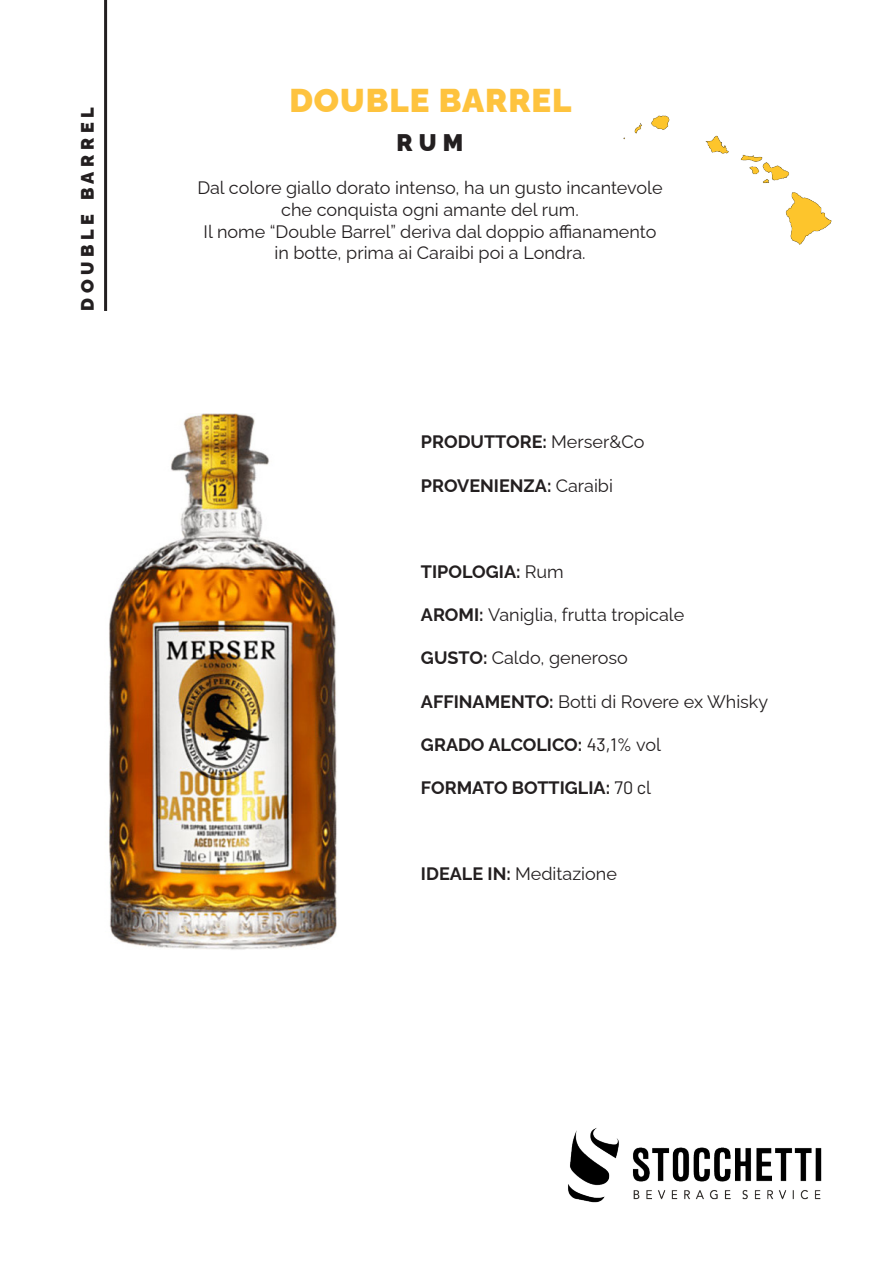
<style>
.page{position:relative;width:893px;height:1263px;background:#fff}
.page>*{position:absolute;margin:0;border:0;box-sizing:border-box;transform-origin:0 0}
.t1{font:900 33px "Raleway";letter-spacing:.03em;color:#fec33e}
.t2{font:900 24px "Raleway";color:#231f20}
.t3{font:18px/21.6px "Raleway";color:#231f20;text-align:center}
.t4{font:700 18px "Raleway";color:#231f20}
.t5{font:900 18px "Raleway";letter-spacing:.26em;color:#231f20}
.s1{font-weight:400}
.s2{font-weight:700}
.s3{font-family:"Barlow";font-weight:400}
</style>
<div class="page">
<img style="left:568px;top:1128px;width:254px;height:75px">
<img style="left:109px;top:414px;width:228px;height:536px">
<hr style="left:104px;top:0;width:3px;height:311px;background:#231f20">
<img style="left:623px;top:115px;width:209px;height:130px">
<p class="t5" style="left:73px;top:311px;width:205px;rotate:-90deg">DOUBLE BARREL</p>
<p class="t1" style="left:289px;top:74px;width:284px">DOUBLE BARREL</p>
<p class="t2" style="left:397px;top:124px;width:68px">RUM</p>
<p class="t3" style="left:197px;top:175px;width:467px">Dal colore giallo dorato intenso, ha un gusto incantevole che conquista ogni amante del rum.</p>
<p class="t3" style="left:204px;top:218px;width:454px">Il nome “Double Barrel” deriva dal doppio affianamento in botte, prima ai Caraibi poi a Londra.</p>
<p class="t4" style="left:421px;top:428px;width:225px">PRODUTTORE: <span class="s1">Merser&amp;Co</span></p>
<p class="t4" style="left:421px;top:471px;width:194px">PROVENIENZA: <span class="s1">Caraibi</span></p>
<p class="t4" style="left:421px;top:557px;width:144px">TIPOLOGIA: <span class="s1">Rum</span></p>
<p class="t3" style="left:421px;top:602px;width:265px"><span class="s2">AROMI:</span> Vaniglia, frutta tropicale</p>
<p class="t3" style="left:421px;top:645px;width:208px"><span class="s2">GUSTO:</span> Caldo, generoso</p>
<p class="t3" style="left:421px;top:688px;width:349px"><span class="s2">AFFINAMENTO:</span> Botti di Rovere ex Whisky</p>
<p class="t4" style="left:421px;top:730px;width:242px">GRADO ALCOLICO: <span class="s3">43,1%</span> <span class="s1">vol</span></p>
<p class="t4" style="left:421px;top:773px;width:232px">FORMATO BOTTIGLIA: <span class="s3">70 c</span><span class="s1">l</span></p>
<p class="t3" style="left:421px;top:861px;width:197px"><span class="s2">IDEALE IN:</span> Meditazione</p>
</div>
